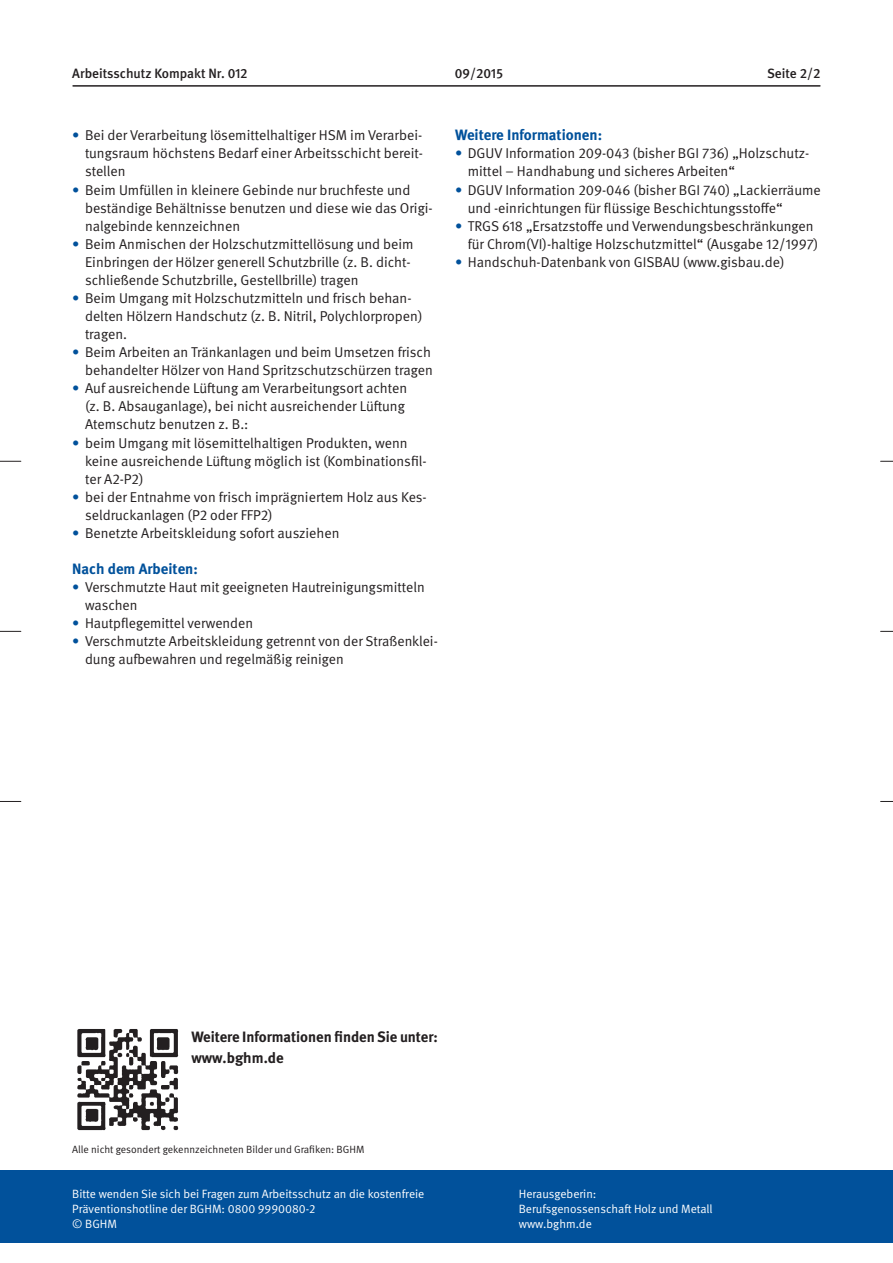
<style>
.page{position:relative;width:893px;height:1263px;background:#fff}
.page>*{position:absolute;margin:0;border:0;box-sizing:border-box;transform-origin:0 0}
.t1{font:700 15px/21px "DGUV Meta";color:#231f20}
.t2{font:700 15px "DGUV Meta";color:#01519b}
.t3{font:14.25px/18px "DGUV Meta";color:#231f20}
.t4{font:500 13.5px "DGUV Meta";color:#231f20}
.t5{font:12px/15px "DGUV Meta";color:#fff}
.t6{font:10.5px "DGUV Meta";color:#231f20}
.s1{color:#01519b}
</style>
<div class="page">
<div style="left:0;top:1170px;width:893px;height:73px;background:#01519b"></div>
<svg style="left:0;top:461px;width:21px;height:1px"></svg>
<svg style="left:0;top:631px;width:21px;height:1px"></svg>
<svg style="left:0;top:801px;width:21px;height:1px"></svg>
<svg style="left:881px;top:461px;width:12px;height:1px"></svg>
<svg style="left:881px;top:631px;width:12px;height:1px"></svg>
<svg style="left:881px;top:801px;width:12px;height:1px"></svg>
<hr style="left:73px;top:85px;width:747px;height:2px;background:#231f20">
<img style="left:77px;top:1029px;width:102px;height:102px">
<p class="t4" style="left:72px;top:66px;width:177px">Arbeitsschutz Kompakt Nr. 012</p>
<p class="t4" style="left:455px;top:66px;width:50px">09/2015</p>
<p class="t4" style="left:767px;top:66px;width:55px">Seite 2/2</p>
<p class="t3" style="left:85px;top:127px;width:339px;text-align:justify;text-indent:-13px"><span class="s1">•</span> Bei der Verarbeitung lösemittelhaltiger HSM im Verarbei&shy;tungsraum höchstens Bedarf einer Arbeitsschicht bereit&shy;stellen</p>
<p class="t3" style="left:85px;top:181px;width:349px;text-indent:-13px"><span class="s1">•</span> Beim Umfüllen in kleinere Gebinde nur bruchfeste und beständige Behältnisse benutzen und diese wie das Origi&shy;nalgebinde kennzeichnen</p>
<p class="t3" style="left:85px;top:235px;width:330px;text-indent:-13px"><span class="s1">•</span> Beim Anmischen der Holzschutzmittellösung und beim<br>Einbringen der Hölzer generell Schutzbrille (z. B. dicht&shy;schließende Schutzbrille, Gestellbrille) tragen</p>
<p class="t3" style="left:85px;top:289px;width:339px;text-indent:-13px"><span class="s1">•</span> Beim Umgang mit Holzschutzmitteln und frisch behan&shy;delten Hölzern Handschutz (z. B. Nitril, Polychlorpropen) tragen.</p>
<p class="t3" style="left:72px;top:344px;width:362px;text-align:right"><span class="s1">•</span> Beim Arbeiten an Tränkanlagen und beim Umsetzen frisch behandelter Hölzer von Hand Spritzschutzschürzen tragen</p>
<p class="t3" style="left:85px;top:380px;width:324px;text-indent:-13px"><span class="s1">•</span> Auf ausreichende Lüftung am Verarbeitungsort achten (z. B. Absauganlage), bei nicht ausreichender Lüftung<br>Atemschutz benutzen z. B.:</p>
<p class="t3" style="left:85px;top:434px;width:343px;text-indent:-13px"><span class="s1">•</span> beim Umgang mit lösemittelhaltigen Produkten, wenn keine ausreichende Lüftung möglich ist (Kombinationsfil&shy;ter A2-P2)</p>
<p class="t3" style="left:85px;top:488px;width:343px;text-indent:-13px"><span class="s1">•</span> bei der Entnahme von frisch imprägniertem Holz aus Kes&shy;seldruckanlagen (P2 oder FFP2)</p>
<p class="t3" style="left:72px;top:524px;width:269px"><span class="s1">•</span> Benetzte Arbeitskleidung sofort ausziehen</p>
<p class="t2" style="left:72px;top:560px;width:127px">Nach dem Arbeiten:</p>
<p class="t3" style="left:85px;top:578px;width:341px;text-indent:-13px"><span class="s1">•</span> Verschmutzte Haut mit geeigneten Hautreinigungsmitteln waschen</p>
<p class="t3" style="left:72px;top:615px;width:182px"><span class="s1">•</span> Hautpflegemittel verwenden</p>
<p class="t3" style="left:85px;top:633px;width:354px;text-indent:-13px"><span class="s1">•</span> Verschmutzte Arbeitskleidung getrennt von der Straßenklei&shy;dung aufbewahren und regelmäßig reinigen</p>
<p class="t2" style="left:455px;top:126px;width:149px">Weitere Informationen:</p>
<p class="t3" style="left:468px;top:145px;width:343px;text-indent:-13px"><span class="s1">•</span> DGUV Information 209-043 (bisher BGI 736) „Holzschutz&shy;mittel – Handhabung und sicheres Arbeiten“</p>
<p class="t3" style="left:468px;top:181px;width:354px;text-indent:-13px"><span class="s1">•</span> DGUV Information 209-046 (bisher BGI 740) „Lackierräume und -einrichtungen für flüssige Beschichtungsstoffe“</p>
<p class="t3" style="left:468px;top:217px;width:352px;text-indent:-13px"><span class="s1">•</span> TRGS 618 „Ersatzstoffe und Verwendungsbeschränkungen für Chrom(VI)-haltige Holzschutzmittel“ (Ausgabe 12/1997)</p>
<p class="t3" style="left:455px;top:253px;width:331px"><span class="s1">•</span> Handschuh-Datenbank von GISBAU (www.gisbau.de)</p>
<p class="t1" style="left:191px;top:1027px;width:248px">Weitere Informationen finden Sie unter: www.bghm.de</p>
<p class="t6" style="left:72px;top:1143px;width:294px">Alle nicht gesondert gekennzeichneten Bilder und Grafiken: BGHM</p>
<p class="t5" style="left:72px;top:1186px;width:354px">Bitte wenden Sie sich bei Fragen zum Arbeitsschutz an die kostenfreie<br>Präventionshotline der BGHM: 0800 9990080-2<br>© BGHM</p>
<p class="t5" style="left:519px;top:1186px;width:195px">Herausgeberin:<br>Berufsgenossenschaft Holz und Metall www.bghm.de</p>
</div>
